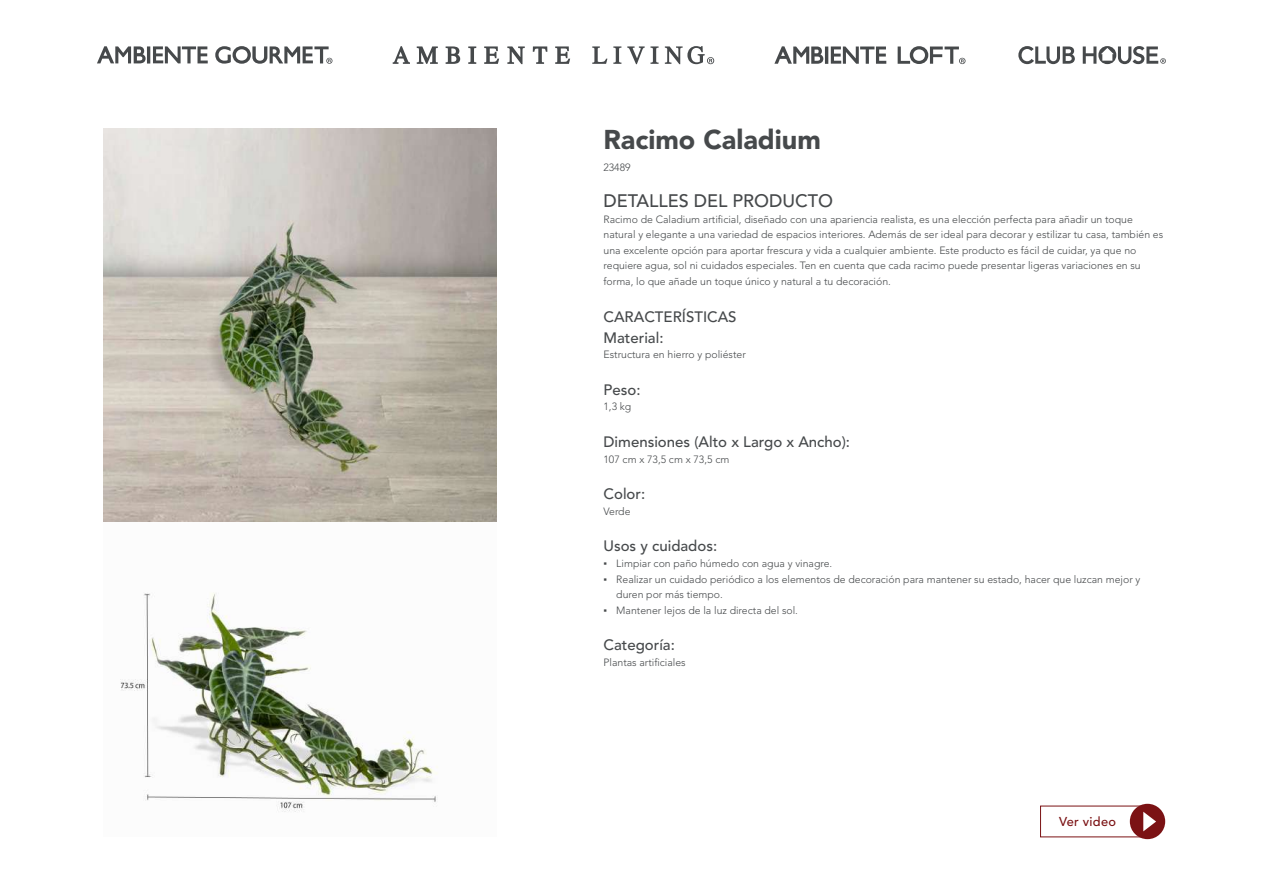
<style>
.page{position:relative;width:1263px;height:893px;background:#fff}
.page>*{position:absolute;margin:0;border:0;box-sizing:border-box;transform-origin:0 0}
.t1{font:900 27px "Avenir LT Std";color:#46494b}
.t2{font:500 18px "Avenir LT Std";color:#46494b}
.t3{font:500 15px/21px "Avenir LT Std";color:#46494b}
.t4{font:500 12.75px "Avenir LT Std";letter-spacing:.02em;color:#7b1214}
.t5{font:300 10.5px/15.6px "Avenir LT Std";color:#46494b}
.s1{font-family:"Times New Roman";font-weight:400}
</style>
<div class="page">
<img style="left:120px;top:592px;width:318px;height:220px">
<svg style="left:97px;top:46px;width:49px;height:17px"></svg>
<hr style="left:147px;top:46px;width:3px;height:18px;background:#46494b">
<svg style="left:153px;top:46px;width:55px;height:17px"></svg>
<svg style="left:215px;top:46px;width:117px;height:18px"></svg>
<svg style="left:592px;top:46px;width:15px;height:18px"></svg>
<svg style="left:613px;top:46px;width:8px;height:18px"></svg>
<svg style="left:627px;top:46px;width:31px;height:18px"></svg>
<svg style="left:468px;top:46px;width:8px;height:18px"></svg>
<svg style="left:446px;top:46px;width:14px;height:18px"></svg>
<svg style="left:555px;top:46px;width:15px;height:18px"></svg>
<svg style="left:417px;top:46px;width:21px;height:18px"></svg>
<svg style="left:393px;top:46px;width:17px;height:18px"></svg>
<svg style="left:484px;top:46px;width:15px;height:18px"></svg>
<svg style="left:533px;top:46px;width:14px;height:18px"></svg>
<svg style="left:507px;top:46px;width:18px;height:18px"></svg>
<svg style="left:665px;top:46px;width:49px;height:18px"></svg>
<svg style="left:774px;top:46px;width:49px;height:18px"></svg>
<hr style="left:825px;top:47px;width:3px;height:17px;background:#46494b">
<svg style="left:831px;top:46px;width:55px;height:18px"></svg>
<svg style="left:898px;top:46px;width:67px;height:18px"></svg>
<svg style="left:1018px;top:46px;width:57px;height:18px"></svg>
<svg style="left:1083px;top:46px;width:83px;height:18px"></svg>
<div style="left:1130px;top:804px;width:35px;height:35px;background:#7b1214;border-radius:50%"></div>
<svg style="left:1143px;top:812px;width:13px;height:19px"></svg>
<img style="left:104px;top:128px;width:393px;height:394px">
<h1 class="t1" style="left:603px;top:123px;width:219px">Racimo Caladium</h1>
<p class="t5" style="left:603px;top:160px;width:29px">23489</p>
<h2 class="t2" style="left:603px;top:190px;width:231px">DETALLES DEL PRODUCTO</h2>
<p class="t5" style="left:603px;top:211px;width:561px">Racimo de Caladium artificial, diseñado con una apariencia realista, es una elección perfecta para añadir un toque natural y elegante a una variedad de espacios interiores. Además de ser ideal para decorar y estilizar tu casa, también es una excelente opción para aportar frescura y vida a cualquier ambiente. Este producto es fácil de cuidar, ya que no requiere agua, sol ni cuidados especiales. Ten en cuenta que cada racimo puede presentar ligeras variaciones en su forma, lo que añade un toque único y natural a tu decoración.</p>
<h3 class="t3" style="left:603px;top:306px;width:135px">CARACTERÍSTICAS<br>Material:</h3>
<p class="t5" style="left:603px;top:347px;width:144px">Estructura en hierro y poliéster</p>
<h3 class="t3" style="left:603px;top:379px;width:38px">Peso:</h3>
<p class="t5" style="left:603px;top:399px;width:29px">1,3 kg</p>
<h3 class="t3" style="left:603px;top:432px;width:248px">Dimensiones (Alto x Largo x Ancho):</h3>
<p class="t5" style="left:603px;top:451px;width:127px">107 cm x 73,5 cm x 73,5 cm</p>
<h3 class="t3" style="left:603px;top:484px;width:43px">Color:</h3>
<p class="t5" style="left:603px;top:503px;width:29px">Verde</p>
<h3 class="t3" style="left:603px;top:536px;width:115px">Usos y cuidados:</h3>
<p class="t5" style="left:603px;top:556px;width:230px"><span class="s1">▪</span> Limpiar con paño húmedo con agua y vinagre.</p>
<p class="t5" style="left:616px;top:571px;width:526px;text-indent:-13px"><span class="s1">▪</span> Realizar un cuidado periódico a los elementos de decoración para mantener su estado, hacer que luzcan mejor y duren por más tiempo.</p>
<p class="t5" style="left:603px;top:602px;width:196px"><span class="s1">▪</span> Mantener lejos de la luz directa del sol.</p>
<h3 class="t3" style="left:603px;top:635px;width:73px">Categoría:</h3>
<p class="t5" style="left:603px;top:655px;width:84px">Plantas artificiales</p>
<p class="t4" style="left:1059px;top:814px;width:58px">Ver video</p>
</div>
